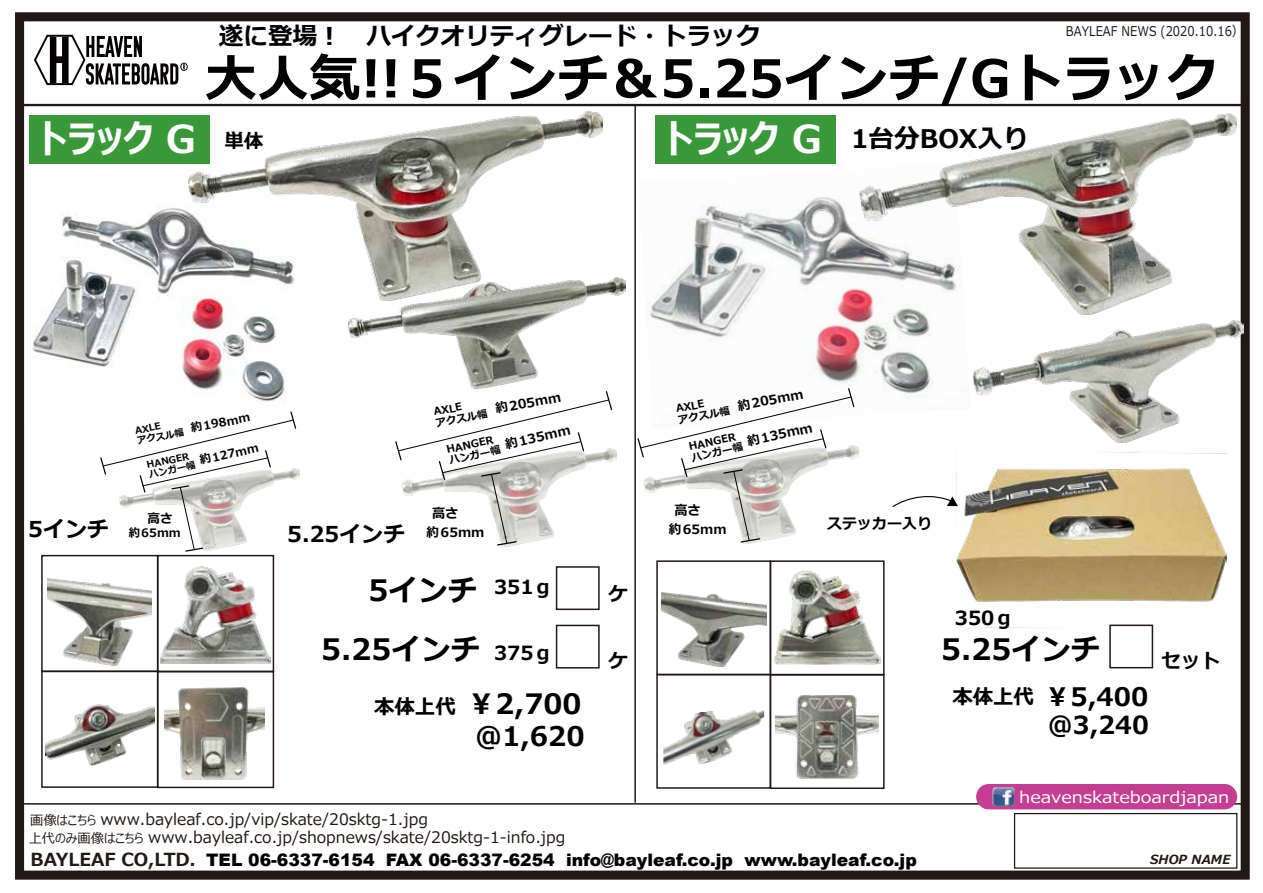
<style>
.page{position:relative;width:1263px;height:893px;background:#fff}
.page>*{position:absolute;margin:0;border:0;box-sizing:border-box;transform-origin:0 0}
.t1{font:700 51.9px "Meiryo";color:#000}
.t2{font:700 38.4px "Meiryo UI";color:#fff}
.t3{font:700 29.55px "Meiryo";color:#000}
.t4{font:700 28.05px "Meiryo";color:#000}
.t5{font:700 27px "Meiryo";color:#040000}
.t6{font:700 25.65px "Meiryo";color:#000}
.t7{font:700 25.5px "Meiryo";color:#000}
.t8{font:700 24.9px "Meiryo";color:#040000}
.t9{font:700 24.6px "Meiryo";color:#000}
.t10{font:700 21.9px "Meiryo";color:#000}
.t11{font:700 20.4px "Meiryo";color:#000}
.t12{font:700 19.5px "Meiryo";color:#000}
.t13{font:700 18px "Meiryo UI";color:#221815}
.t14{font:900 17.25px "Arial";color:#040000}
.t15{font:15.9px "Meiryo UI";color:#221815}
.t16{font:15.9px "Meiryo UI";color:#fff;scale:1.14 1}
.t17{font:700 15px "Meiryo";color:#000}
.t18{font:13.35px "Meiryo UI";color:#221815;scale:.87 1}
.t19{font:13.2px "Meiryo UI";color:#221815}
.t20{font:700 13.2px "Meiryo";color:#040000}
.t21{font:700 12.9px "Meiryo";color:#040000}
.t22{font:italic 700 12.6px "Meiryo UI";color:#221815}
.t23{font:700 12.6px "Meiryo";color:#040000}
.t24{font:700 11.55px "Meiryo";color:#040000}
.t25{font:700 10.5px/11.2px "Meiryo";color:#040000}
.t26{font:700 9.45px/10.2px "Meiryo";color:#040000}
.s1{font-size:20.4px}
</style>
<div class="page">
<img style="left:650px;top:163px;width:284px;height:231px">
<img style="left:955px;top:452px;width:271px;height:177px">
<img style="left:860px;top:114px;width:376px;height:200px">
<img style="left:161px;top:567px;width:110px;height:97px">
<div style="left:41px;top:671px;width:117px;height:117px;border:2px solid #211815"></div>
<img style="left:32px;top:178px;width:254px;height:224px">
<div style="left:29px;top:115px;width:181px;height:49px;background:#399938"></div>
<hr style="left:22px;top:803px;width:1222px;height:2px;background:#221815">
<hr style="left:22px;top:104px;width:1222px;height:2px;background:#221815">
<hr style="left:634px;top:105px;width:2px;height:698px;background:#221815">
<div style="left:655px;top:115px;width:180px;height:49px;background:#399938"></div>
<div style="left:1014px;top:813px;width:223px;height:56px;background:#fff;border:1px solid #221815"></div>
<div style="left:976px;top:784px;width:261px;height:25px;background:#c43f91;border-radius:13px"></div>
<img style="left:993px;top:787px;width:21px;height:19px">
<div style="left:15px;top:12px;width:1235px;height:868px;border:9px solid #231815"></div>
<hr style="left:20px;top:691px;width:4px;height:110px;background:#221815">
<svg style="left:34px;top:34px;width:151px;height:52px"></svg>
<div style="left:180px;top:63px;width:8px;height:8px;border:1px solid #040000;border-radius:50%"></div>
<img style="left:189px;top:112px;width:414px;height:189px">
<img style="left:349px;top:277px;width:276px;height:111px">
<img style="left:45px;top:704px;width:109px;height:62px">
<img style="left:164px;top:688px;width:101px;height:91px">
<div style="left:157px;top:555px;width:117px;height:117px;border:2px solid #211815"></div>
<div style="left:41px;top:555px;width:117px;height:117px;border:2px solid #211815"></div>
<img style="left:48px;top:578px;width:104px;height:87px">
<div style="left:157px;top:671px;width:117px;height:117px;border:2px solid #211815"></div>
<div style="left:656px;top:674px;width:115px;height:115px;border:2px solid #211815"></div>
<div style="left:770px;top:560px;width:114px;height:115px;border:2px solid #211815"></div>
<div style="left:656px;top:560px;width:115px;height:115px;border:2px solid #211815"></div>
<div style="left:770px;top:674px;width:114px;height:115px;border:2px solid #211815"></div>
<div style="left:556px;top:566px;width:44px;height:44px;border:2px solid #221815"></div>
<div style="left:556px;top:625px;width:44px;height:43px;border:2px solid #221815"></div>
<img style="left:973px;top:320px;width:271px;height:123px">
<img style="left:774px;top:571px;width:106px;height:94px">
<img style="left:663px;top:710px;width:101px;height:55px">
<img style="left:776px;top:695px;width:103px;height:84px">
<img style="left:661px;top:592px;width:105px;height:74px">
<div style="left:1109px;top:625px;width:44px;height:43px;border:2px solid #221815"></div>
<svg style="left:395px;top:391px;width:218px;height:155px"></svg>
<svg style="left:637px;top:387px;width:218px;height:156px"></svg>
<svg style="left:100px;top:411px;width:197px;height:141px"></svg>
<svg style="left:892px;top:491px;width:66px;height:17px"></svg>
<h3 class="t9" style="left:219px;top:19px;width:543px">遂に登場︕　ハイクオリティグレード・トラック</h3>
<p class="t18" style="left:1066px;top:22px;width:206px">BAYLEAF NEWS (2020.10.16）</p>
<h1 class="t1" style="left:205px;top:42px;width:1014px">大人気!!５インチ＆5.25インチ/Gトラック</h1>
<h2 class="t2" style="left:38px;top:112px;width:160px">トラック G</h2>
<h2 class="t2" style="left:664px;top:112px;width:160px">トラック G</h2>
<p class="t12" style="left:224px;top:127px;width:40px">単体</p>
<h3 class="t6" style="left:851px;top:120px;width:179px">1台分BOX入り</h3>
<p class="t24" style="left:135px;top:431px;width:117px;rotate:-11deg"><sub>アクスル幅</sub> 約198mm</p>
<p class="t24" style="left:198px;top:453px;width:62px;rotate:-13deg">約127mm</p>
<p class="t26" style="left:134px;top:426px;width:27px;rotate:-11deg">AXLE</p>
<p class="t26" style="left:146px;top:461px;width:49px;rotate:-13deg">HANGERハンガー幅</p>
<p class="t21" style="left:434px;top:412px;width:129px;rotate:-11deg"><sub>アクスル幅</sub> 約205mm</p>
<p class="t21" style="left:503px;top:436px;width:68px;rotate:-13deg">約135mm</p>
<p class="t25" style="left:433px;top:407px;width:30px;rotate:-11deg">AXLE</p>
<p class="t25" style="left:446px;top:445px;width:54px;rotate:-13deg">HANGERハンガー幅</p>
<p class="t21" style="left:676px;top:409px;width:129px;rotate:-11deg"><sub>アクスル幅</sub> 約205mm</p>
<p class="t21" style="left:745px;top:433px;width:68px;rotate:-13deg">約135mm</p>
<p class="t25" style="left:675px;top:404px;width:30px;rotate:-11deg">AXLE</p>
<p class="t25" style="left:688px;top:442px;width:54px;rotate:-13deg">HANGERハンガー幅</p>
<h3 class="t10" style="left:28px;top:514px;width:82px">5インチ</h3>
<p class="t23" style="left:148px;top:509px;width:27px">高さ</p>
<p class="t24" style="left:129px;top:525px;width:54px">約65mm</p>
<h3 class="t10" style="left:287px;top:518px;width:119px">5.25インチ</h3>
<p class="t20" style="left:432px;top:504px;width:28px">高さ</p>
<p class="t21" style="left:427px;top:523px;width:59px">約65mm</p>
<p class="t20" style="left:674px;top:501px;width:28px">高さ</p>
<p class="t21" style="left:669px;top:520px;width:59px">約65mm</p>
<p class="t17" style="left:827px;top:513px;width:106px">ステッカー入り</p>
<h3 class="t3" style="left:368px;top:570px;width:110px">5インチ</h3>
<p class="t12" style="left:494px;top:573px;width:61px">351ｇ</p>
<p class="t12" style="left:608px;top:581px;width:21px">ケ</p>
<p class="t12" style="left:955px;top:604px;width:61px">350ｇ</p>
<h3 class="t3" style="left:321px;top:628px;width:160px">5.25インチ</h3>
<p class="t12" style="left:494px;top:639px;width:61px">375ｇ</p>
<p class="t12" style="left:608px;top:647px;width:21px">ケ</p>
<h3 class="t3" style="left:941px;top:628px;width:160px">5.25インチ</h3>
<h3 class="t4" style="left:374px;top:684px;width:209px"><span class="s1">本体上代</span>￥2,700</h3>
<p class="t11" style="left:952px;top:683px;width:83px">本体上代</p>
<h3 class="t5" style="left:475px;top:718px;width:111px">＠1,620</h3>
<h3 class="t7" style="left:1045px;top:679px;width:105px">￥5,400</h3>
<h3 class="t8" style="left:1048px;top:707px;width:103px">＠3,240</h3>
<p class="t12" style="left:1162px;top:647px;width:60px">セット</p>
<p class="t16" style="left:1019px;top:786px;width:186px">heavenskateboardjapan</p>
<p class="t15" style="left:100px;top:808px;width:329px">www.bayleaf.co.jp/vip/skate/20sktg-1.jpg</p>
<p class="t19" style="left:29px;top:829px;width:116px">上代のみ画像はこちら</p>
<p class="t19" style="left:30px;top:811px;width:68px">画像はこちら</p>
<p class="t15" style="left:148px;top:826px;width:419px">www.bayleaf.co.jp/shopnews/skate/20sktg-1-info.jpg</p>
<p class="t13" style="left:30px;top:846px;width:167px">BAYLEAF CO,LTD.</p>
<p class="t22" style="left:1150px;top:850px;width:82px">SHOP NAME</p>
<p class="t14" style="left:206px;top:847px;width:712px">TEL 06-6337-6154 FAX 06-6337-6254 info@bayleaf.co.jp www.bayleaf.co.jp</p>
</div>
